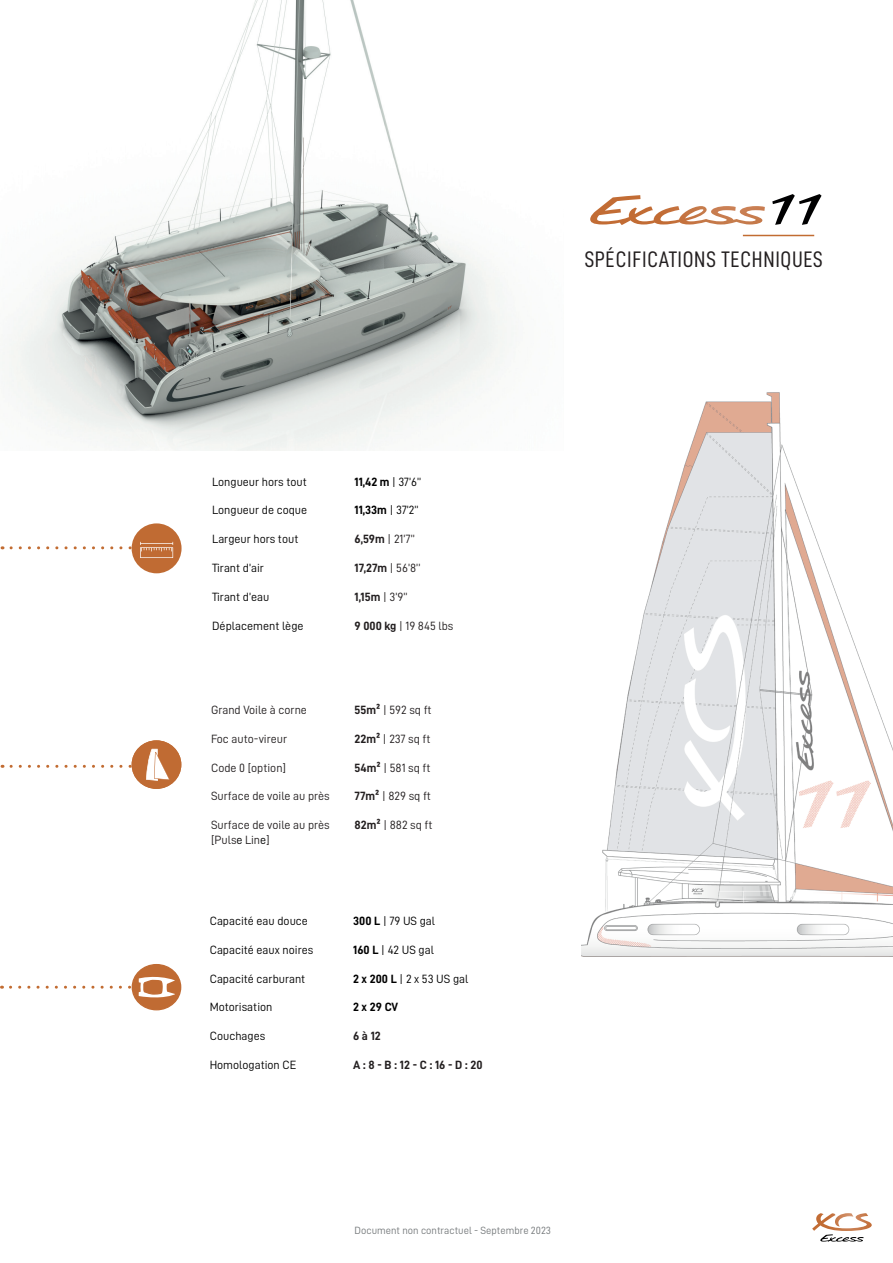
<style>
.page{position:relative;width:893px;height:1263px;background:#fff}
.page>*{position:absolute;margin:0;border:0;box-sizing:border-box;transform-origin:0 0}
.t1{font:22.5px "D DIN Condensed";letter-spacing:.03em;color:#231f20}
.t2{font:12px "D DIN";color:#000}
.t3{font:12px/14.4px "D DIN";color:#231f20}
.t4{font:12px "D DIN Bold";color:#231f20}
.t5{font:12px "D DIN Bold";color:#000}
.t6{font:10.5px "D DIN";color:#75797b}
.s1{font-family:"D DIN Bold"}
.s2{color:#000}
</style>
<div class="page">
<svg style="left:11px;top:740px;width:170px;height:49px"></svg>
<div style="left:132px;top:523px;width:50px;height:50px;background:#c06b33;border-radius:50%"></div>
<svg style="left:11px;top:542px;width:162px;height:16px"></svg>
<svg style="left:11px;top:964px;width:170px;height:46px"></svg>
<svg style="left:590px;top:195px;width:232px;height:42px"></svg>
<svg style="left:772px;top:194px;width:49px;height:31px"></svg>
<img style="left:581px;top:392px;width:312px;height:564px">
<svg style="left:812px;top:1213px;width:60px;height:26px"></svg>
<svg style="left:820px;top:1234px;width:43px;height:8px"></svg>
<img style="left:2px;top:0;width:512px;height:451px">
<h1 class="t1" style="left:585px;top:247px;width:240px">SPÉCIFICATIONS TECHNIQUES</h1>
<p class="t2" style="left:212px;top:475px;width:96px">Longueur hors tout</p>
<p class="t2" style="left:212px;top:504px;width:96px">Longueur de coque</p>
<p class="t2" style="left:212px;top:532px;width:88px">Largeur hors tout</p>
<p class="t2" style="left:212px;top:561px;width:53px">Tirant d’air</p>
<p class="t2" style="left:212px;top:590px;width:59px">Tirant d’eau</p>
<p class="t2" style="left:212px;top:619px;width:93px">Déplacement lège</p>
<p class="t2" style="left:354px;top:475px;width:68px"><span class="s1">11,42 m</span> | 37’6’’</p>
<p class="t2" style="left:354px;top:504px;width:66px"><span class="s1">11,33m</span> | 37’2’’</p>
<p class="t3" style="left:354px;top:532px;width:62px"><span class="s1">6,59m</span> | 21’7’’</p>
<p class="t3" style="left:354px;top:560px;width:67px"><span class="s1">17,27m</span> | 56’8’’</p>
<p class="t3" style="left:354px;top:589px;width:55px"><span class="s1">1,15m</span> | 3’9’’</p>
<p class="t3" style="left:354px;top:618px;width:100px"><span class="s1">9 000 kg</span> | 19 845 lbs</p>
<p class="t3" style="left:211px;top:702px;width:97px">Grand Voile à corne</p>
<p class="t3" style="left:211px;top:731px;width:78px">Foc auto-vireur</p>
<p class="t3" style="left:211px;top:760px;width:77px">Code 0 [option]</p>
<p class="t3" style="left:211px;top:789px;width:120px">Surface de voile au près</p>
<p class="t3" style="left:211px;top:817px;width:120px">Surface de voile au près [Puls<span class="s2">e</span> Lin<span class="s2">e</span>]</p>
<p class="t3" style="left:354px;top:702px;width:79px"><span class="s1">55m²</span> | 592 sq ft</p>
<p class="t3" style="left:354px;top:731px;width:78px"><span class="s1">22m²</span> | 237 sq ft</p>
<p class="t3" style="left:354px;top:760px;width:77px"><span class="s1">54m²</span> | 581 sq ft</p>
<p class="t3" style="left:354px;top:789px;width:78px"><span class="s1">77m²</span> | 829 sq ft</p>
<p class="t3" style="left:354px;top:817px;width:79px"><span class="s1">82m²</span> | 882 sq ft</p>
<p class="t2" style="left:210px;top:914px;width:100px">Capacité eau douce</p>
<p class="t2" style="left:210px;top:943px;width:105px">Capacité eaux noires</p>
<p class="t2" style="left:210px;top:972px;width:97px">Capacité carburant</p>
<p class="t2" style="left:210px;top:1001px;width:64px">Motorisation</p>
<p class="t2" style="left:210px;top:1029px;width:57px">Couchages</p>
<p class="t2" style="left:210px;top:1058px;width:88px">Homologation CE</p>
<p class="t2" style="left:353px;top:914px;width:83px"><span class="s1">300 L</span> | 79 US gal</p>
<p class="t2" style="left:353px;top:943px;width:82px"><span class="s1">160 L</span> | 42 US gal</p>
<p class="t2" style="left:353px;top:972px;width:117px"><span class="s1">2 x 200 L</span> | 2 x 53 US gal</p>
<p class="t5" style="left:353px;top:1000px;width:47px">2 x 29 CV</p>
<p class="t4" style="left:353px;top:1029px;width:29px">6 à 12</p>
<p class="t4" style="left:353px;top:1058px;width:131px">A : 8 - B : 12 - C : 16 - D : 20</p>
<p class="t6" style="left:355px;top:1225px;width:198px">Document non contractuel - Septembre 2023</p>
</div>
